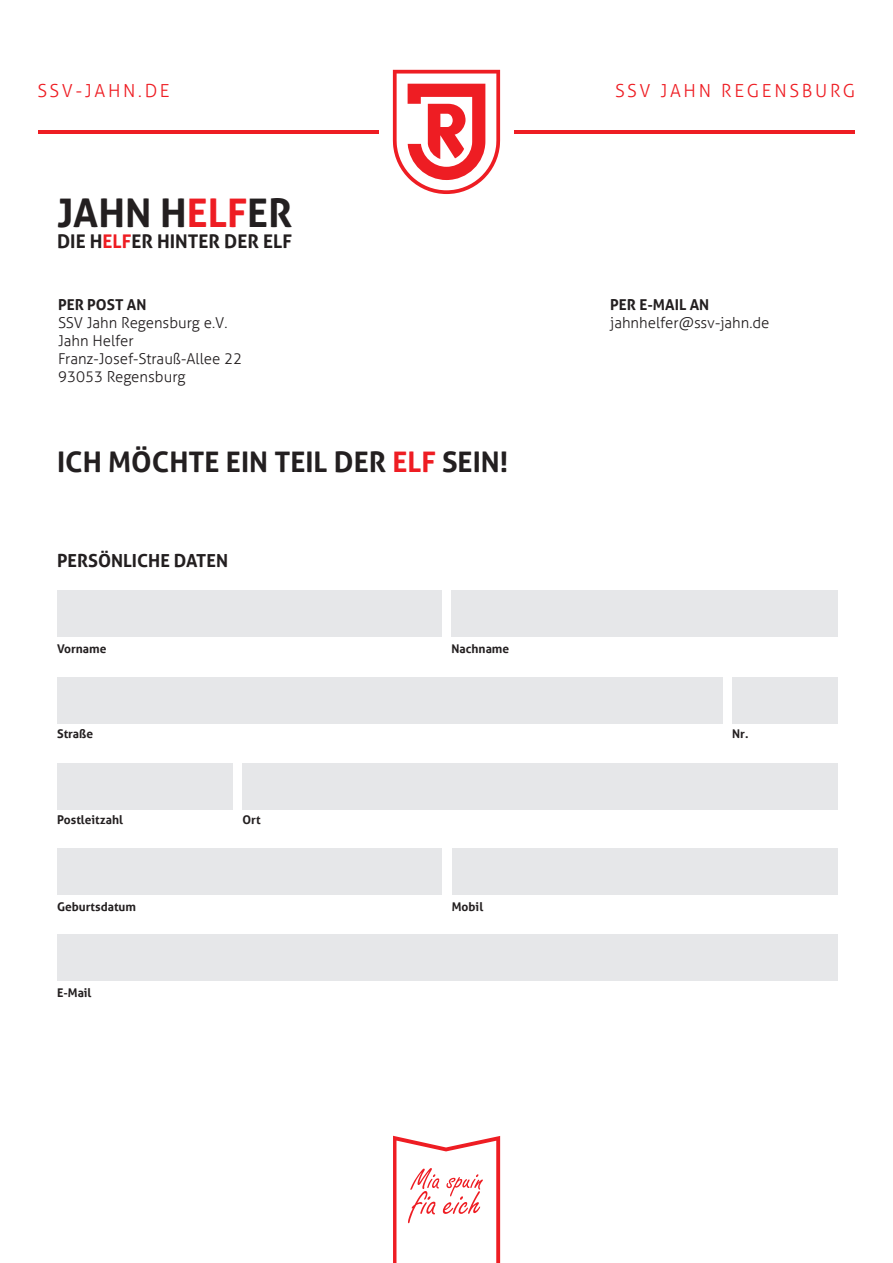
<style>
.page{position:relative;width:893px;height:1263px;background:#fff}
.page>*{position:absolute;margin:0;border:0;box-sizing:border-box;transform-origin:0 0}
.t1{font:700 39.45px "Aller";color:#231f20}
.t2{font:700 28.35px "Aller";color:#231f20}
.t3{font:700 18.9px "Aller";color:#231f20}
.t4{font:300 18px "Aller";letter-spacing:.15em;color:#ee1d23}
.t5{font:700 18px "Aller";color:#231f20}
.t6{font:300 15px/18px "Aller";color:#231f20}
.t7{font:700 15px "Aller";color:#231f20}
.t8{font:700 12px "Aller";color:#231f20}
.s1{color:#ee1d23}
</style>
<div class="page">
<svg style="left:392px;top:69px;width:109px;height:125px"></svg>
<svg style="left:393px;top:1135px;width:108px;height:128px"></svg>
<hr style="left:38px;top:130px;width:340px;height:4px;background:#ee1d23">
<hr style="left:515px;top:130px;width:340px;height:4px;background:#ee1d23">
<div style="left:57px;top:934px;width:781px;height:47px;background:#e6e7e9"></div>
<div style="left:57px;top:677px;width:666px;height:46px;background:#e6e7e9"></div>
<div style="left:732px;top:677px;width:106px;height:46px;background:#e6e7e9"></div>
<div style="left:57px;top:590px;width:385px;height:47px;background:#e6e7e9"></div>
<div style="left:452px;top:590px;width:386px;height:47px;background:#e6e7e9"></div>
<div style="left:57px;top:848px;width:385px;height:47px;background:#e6e7e9"></div>
<div style="left:452px;top:848px;width:386px;height:47px;background:#e6e7e9"></div>
<div style="left:57px;top:763px;width:176px;height:46px;background:#e6e7e9"></div>
<div style="left:243px;top:763px;width:595px;height:46px;background:#e6e7e9"></div>
<p class="t4" style="left:38px;top:80px;width:134px">SSV-JAHN.DE</p>
<p class="t4" style="left:615px;top:80px;width:242px">SSV JAHN REGENSBURG</p>
<h1 class="t1" style="left:57px;top:189px;width:237px">JAHN H<span class="s1">ELF</span>ER</h1>
<p class="t3" style="left:57px;top:230px;width:236px">DIE H<span class="s1">ELF</span>ER HINTER DER ELF</p>
<p class="t7" style="left:58px;top:295px;width:90px">PER POST AN</p>
<p class="t6" style="left:58px;top:313px;width:186px">SSV Jahn Regensburg e.V.<br>Jahn Helfer<br>Franz-Josef-Strauß-Allee 22<br>93053 Regensburg</p>
<h2 class="t2" style="left:57px;top:444px;width:453px">ICH MÖCHTE EIN TEIL DER <span class="s1">ELF</span> SEIN!</h2>
<p class="t5" style="left:57px;top:549px;width:172px">PERSÖNLICHE DATEN</p>
<p class="t8" style="left:57px;top:641px;width:51px">Vorname</p>
<p class="t8" style="left:452px;top:641px;width:59px">Nachname</p>
<p class="t7" style="left:610px;top:295px;width:101px">PER E-MAIL AN</p>
<p class="t6" style="left:610px;top:313px;width:161px">jahnhelfer@ssv-jahn.de</p>
<p class="t8" style="left:57px;top:727px;width:38px">Straße</p>
<p class="t8" style="left:732px;top:727px;width:18px">Nr.</p>
<p class="t8" style="left:57px;top:813px;width:67px">Postleitzahl</p>
<p class="t8" style="left:243px;top:813px;width:20px">Ort</p>
<p class="t8" style="left:57px;top:899px;width:80px">Geburtsdatum</p>
<p class="t8" style="left:452px;top:899px;width:33px">Mobil</p>
<p class="t8" style="left:57px;top:985px;width:36px">E-Mail</p>
</div>
